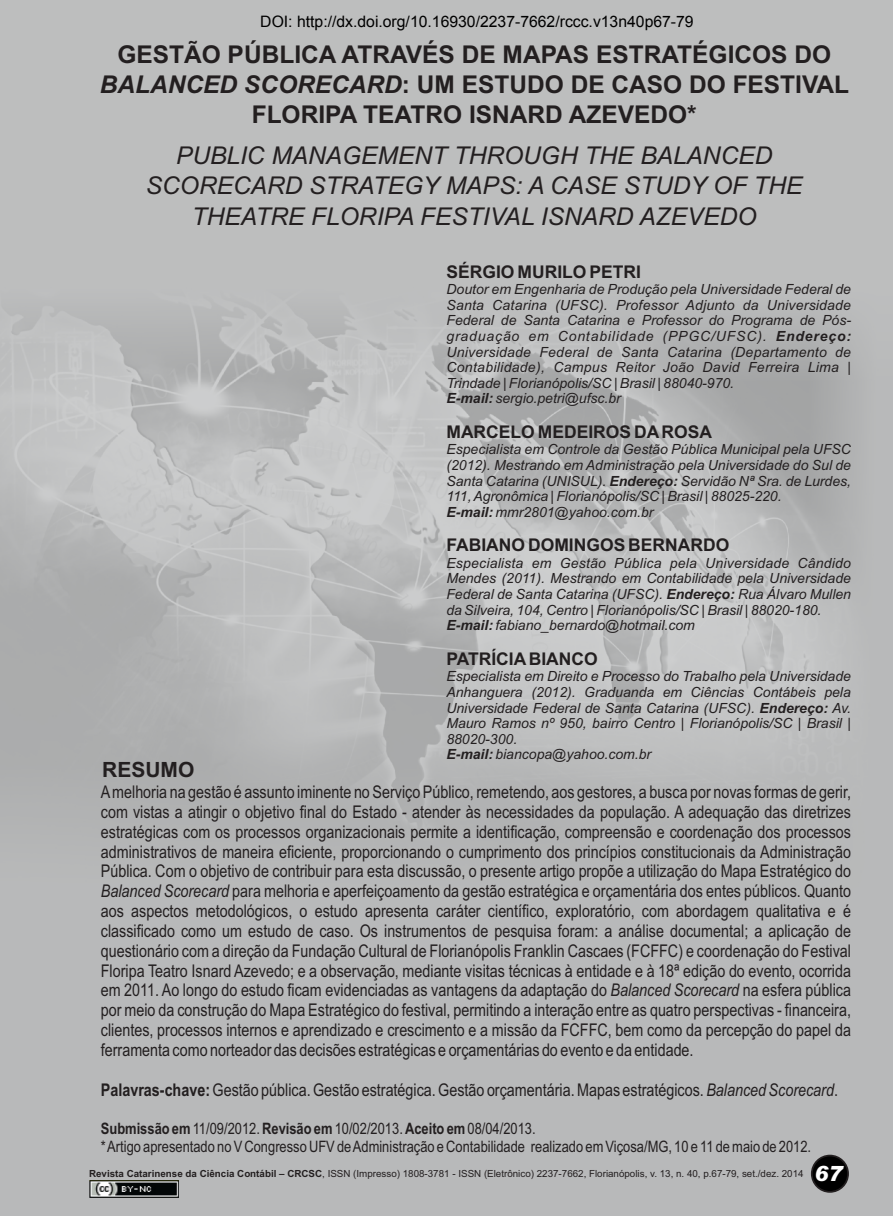
<style>
.page{position:relative;width:893px;height:1216px;background:#fff}
.page>*{position:absolute;margin:0;border:0;box-sizing:border-box;transform-origin:0 0}
.t1{font:700 24.5px/30.1px "Arial";color:#231f20;text-align:center}
.t2{font:italic 24.5px/30.1px "Arial";color:#231f20;text-align:center}
.t3{font:700 21px "Arial";color:#231f20}
.t4{font:17.5px/19.8px "Arial Narrow";color:#231f20;text-align:justify}
.t5{font:700 17.5px "Arial";color:#231f20}
.t6{font:15.75px/17.8px "Arial Narrow";color:#231f20}
.t7{font:15.75px "Arial";color:#000}
.t8{font:italic 14px/15.6px "Arial";color:#231f20}
.t9{font:9.8px "Arial";color:#231f20}
.s1{font-style:italic}
.s2{font-weight:700}
.s3{font-weight:900;font-style:italic;font-size:21px;color:#fff}
</style>
<div class="page">
<div style="left:0;top:0;width:893px;height:1215px;background:#d1d3d4;opacity:.5"></div>
<div style="left:812px;top:1155px;width:36px;height:36px;background:#000;border-radius:50%"></div>
<div style="left:811px;top:1154px;width:38px;height:38px;border:2px solid #231f20;border-radius:50%"></div>
<img style="left:89px;top:1180px;width:89px;height:17px">
<p class="t7" style="left:260px;top:12px;width:435px">DOI: http://dx.doi.org/10.16930/2237-7662/rccc.v13n40p67-79</p>
<h1 class="t1" style="left:100px;top:42px;width:751px">GESTÃO PÚBLICA ATRAVÉS DE MAPAS ESTRATÉGICOS DO<br><span class="s1">BALANCED SCORECARD</span>: UM ESTUDO DE CASO DO FESTIVAL<br>FLORIPA TEATRO ISNARD AZEVEDO*</h1>
<h1 class="t2" style="left:146px;top:143px;width:658px">PUBLIC MANAGEMENT THROUGH THE BALANCED<br>SCORECARD STRATEGY MAPS: A CASE STUDY OF THE<br>THEATRE FLORIPA FESTIVAL ISNARD AZEVEDO</h1>
<p class="t5" style="left:446px;top:265px;width:196px">SÉRGIO MURILO PETRI</p>
<p class="t8" style="left:446px;top:282px;width:406px">Doutor em Engenharia de Produção pela Universidade Federal de Santa Catarina (UFSC). Professor Adjunto da Universidade Federal de Santa Catarina e Professor do Programa de Pós&shy;graduação em Contabilidade (PPGC/UFSC). <span class="s2">Endereço:<br></span>Universidade Federal de Santa Catarina (Departamento de Contabilidade), Campus Reitor João David Ferreira Lima | Trindade | Florianópolis/SC | Brasil | 88040-970.<br><span class="s2">E-mail:</span> sergio.petri@ufsc.br</p>
<p class="t5" style="left:446px;top:425px;width:267px">MARCELO MEDEIROS DAROSA</p>
<p class="t8" style="left:446px;top:443px;width:406px">Especialista em Controle da Gestão Pública Municipal pela UFSC (2012). Mestrando em Administração pela Universidade do Sul de Santa Catarina (UNISUL). <span class="s2">Endereço:</span> Servidão Nª Sra. de Lurdes, 111, Agronômica | Florianópolis/SC | Brasil | 88025-220.<br><span class="s2">E-mail:</span> mmr2801@yahoo.com.br</p>
<p class="t5" style="left:446px;top:538px;width:284px">FABIANO DOMINGOS BERNARDO</p>
<p class="t8" style="left:446px;top:556px;width:406px">Especialista em Gestão Pública pela Universidade Cândido Mendes (2011). Mestrando em Contabilidade pela Universidade Federal de Santa Catarina (UFSC). <span class="s2">Endereço:</span> Rua Álvaro Mullen da Silveira, 104, Centro | Florianópolis/SC | Brasil | 88020-180.<br><span class="s2">E-mail:</span> fabiano_bernardo@hotmail.com</p>
<p class="t5" style="left:446px;top:652px;width:153px">PATRÍCIABIANCO</p>
<p class="t8" style="left:446px;top:669px;width:406px">Especialista em Direito e Processo do Trabalho pela Universidade Anhanguera (2012). Graduanda em Ciências Contábeis pela Universidade Federal de Santa Catarina (UFSC). <span class="s2">Endereço:</span> Av.<br>Mauro Ramos nº 950, bairro Centro | Florianópolis/SC | Brasil | 88020-300.<br><span class="s2">E-mail:</span> biancopa@yahoo.com.br</p>
<p class="t3" style="left:102px;top:761px;width:94px">RESUMO</p>
<p class="t4" style="left:101px;top:783px;width:752px">A melhoria na gestão é assunto iminente no Serviço Público, remetendo, aos gestores, a busca por novas formas de gerir, com vistas a atingir o objetivo final do Estado - atender às necessidades da população. A adequação das diretrizes estratégicas com os processos organizacionais permite a identificação, compreensão e coordenação dos processos administrativos de maneira eficiente, proporcionando o cumprimento dos princípios constitucionais da Administração Pública. Com o objetivo de contribuir para esta discussão, o presente artigo propõe a utilização do Mapa Estratégico do <span class="s1">Balanced Scorecard</span> para melhoria e aperfeiçoamento da gestão estratégica e orçamentária dos entes públicos. Quanto aos aspectos metodológicos, o estudo apresenta caráter científico, exploratório, com abordagem qualitativa e é classificado como um estudo de caso. Os instrumentos de pesquisa foram: a análise documental; a aplicação de questionário com a direção da Fundação Cultural de Florianópolis Franklin Cascaes (FCFFC) e coordenação do Festival Floripa Teatro Isnard Azevedo; e a observação, mediante visitas técnicas à entidade e à 18ª edição do evento, ocorrida em 2011. Ao longo do estudo ficam evidenciadas as vantagens da adaptação do <span class="s1">Balanced Scorecard</span> na esfera pública por meio da construção do Mapa Estratégico do festival, permitindo a interação entre as quatro perspectivas - financeira, clientes, processos internos e aprendizado e crescimento e a missão da FCFFC, bem como da percepção do papel da ferramenta como norteador das decisões estratégicas e orçamentárias do evento e da entidade.</p>
<p class="t4" style="left:101px;top:1081px;width:739px"><span class="s2">Palavras-chave:</span> Gestão pública. Gestão estratégica. Gestão orçamentária. Mapas estratégicos. <span class="s1">Balanced Scorecard</span>.</p>
<p class="t6" style="left:101px;top:1120px;width:712px"><span class="s2">Submissão em</span> 11/09/2012. <span class="s2">Revisão em</span> 10/02/2013. <span class="s2">Aceito em</span> 08/04/2013.<br>* Artigo apresentado no V Congresso UFV de Administração e Contabilidade realizado em Viçosa/MG, 10 e 11 de maio de 2012.</p>
<p class="t9" style="left:89px;top:1170px;width:755px"><span class="s2">Revista Catarinense da Ciência Contábil – CRCSC</span>, ISSN (Impresso) 1808-3781 - ISSN (Eletrônico) 2237-7662, Florianópolis, v. 13, n. 40, p.67-79, set./dez. 2014 <span class="s3">67</span></p>
</div>
